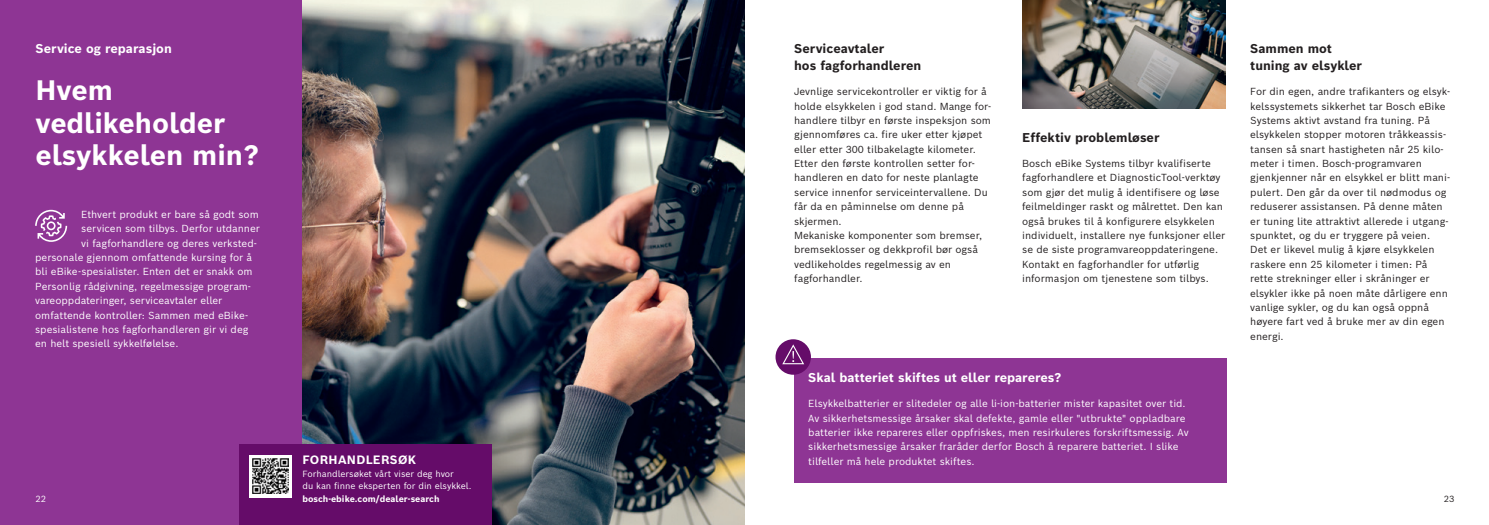
<style>
.page{position:relative;width:1489px;height:525px;background:#fff}
.page>*{position:absolute;margin:0;border:0;box-sizing:border-box;transform-origin:0 0}
.t1{font:700 27.5px/32.5px "Bosch Sans";color:#fff}
.t2{font:700 12.5px/17.5px "Bosch Sans";color:#231f20}
.t3{font:700 12.5px "Bosch Sans";color:#fff}
.t4{font:700 11.88px "Bosch Sans";letter-spacing:.025em;color:#fff}
.t5{font:10px/14.4px "Bosch Sans";color:#231f20}
.t6{font:10px/14.4px "Bosch Sans";color:#fff}
.t7{font:8.75px/11.2px "Bosch Sans";color:#fff}
.t8{font:700 8.75px "Bosch Sans";color:#fff}
.t9{font:8.75px "Bosch Sans";color:#231f20}
</style>
<div class="page">
<img style="left:301px;top:0;width:443px;height:524px">
<img style="left:1022px;top:0;width:203px;height:109px">
<div style="left:0;top:0;width:301px;height:524px;background:#8e3594"></div>
<div style="left:239px;top:444px;width:252px;height:80px;background:#650c69"></div>
<div style="left:794px;top:357px;width:432px;height:125px;background:#8e3594"></div>
<div style="left:775px;top:339px;width:36px;height:35px;background:#650c69;border-radius:50%"></div>
<svg style="left:782px;top:344px;width:22px;height:20px"></svg>
<div style="left:249px;top:454px;width:43px;height:43px;background:linear-gradient(to right,#fff,#fff)"></div>
<img style="left:253px;top:458px;width:35px;height:35px">
<svg style="left:35px;top:210px;width:32px;height:32px"></svg>
<p class="t3" style="left:35px;top:40px;width:138px">Service og reparasjon</p>
<p class="t2" style="left:794px;top:39px;width:129px">Serviceavtaler<br>hos fagforhandleren</p>
<p class="t5" style="left:794px;top:84px;width:198px">Jevnlige servicekontroller er viktig for å holde elsykkelen i god stand. Mange for&shy;handlere tilbyr en første inspeksjon som gjennomføres ca. fire uker etter kjøpet eller etter 300 tilbakelagte kilometer.<br>Etter den første kontrollen setter for&shy;handleren en dato for neste planlagte service innenfor serviceintervallene. Du får da en påminnelse om denne på skjermen.<br>Mekaniske komponenter som bremser, bremseklosser og dekkprofil bør også vedlikeholdes regelmessig av en fagforhandler.</p>
<h1 class="t1" style="left:35px;top:73px;width:225px">Hvem vedlikeholder elsykkelen min?</h1>
<p class="t6" style="left:81px;top:206px;width:179px">Ethvert produkt er bare så godt som</p>
<p class="t6" style="left:81px;top:221px;width:180px">servicen som tilbys. Derfor utdanner</p>
<p class="t6" style="left:81px;top:235px;width:176px">vi fagforhandlere og deres verksted-</p>
<p class="t6" style="left:35px;top:250px;width:218px">personale gjennom omfattende kursing for å</p>
<p class="t6" style="left:35px;top:264px;width:219px">bli eBike-spesialister. Enten det er snakk om</p>
<p class="t6" style="left:35px;top:278px;width:216px">Personlig rådgivning, regelmessige program-</p>
<p class="t6" style="left:35px;top:293px;width:189px">vareoppdateringer, serviceavtaler eller</p>
<p class="t6" style="left:35px;top:307px;width:215px">omfattende kontroller: Sammen med eBike-</p>
<p class="t6" style="left:35px;top:321px;width:215px">spesialistene hos fagforhandleren gir vi deg</p>
<p class="t6" style="left:35px;top:336px;width:145px">en helt spesiell sykkelfølelse.</p>
<p class="t2" style="left:1022px;top:128px;width:139px">Effektiv problemløser</p>
<p class="t5" style="left:1022px;top:156px;width:204px">Bosch eBike Systems tilbyr kvalifiserte fagforhandlere et DiagnosticTool-verktøy som gjør det mulig å identifisere og løse feilmeldinger raskt og målrettet. Den kan også brukes til å konfigurere elsykkelen individuelt, installere nye funksjoner eller se de siste programvareoppdateringene.<br>Kontakt en fagforhandler for utførlig informasjon om tjenestene som tilbys.</p>
<p class="t2" style="left:1250px;top:39px;width:113px">Sammen mot tuning av elsykler</p>
<p class="t5" style="left:1250px;top:84px;width:201px">For din egen, andre trafikanters og elsyk&shy;kelssystemets sikkerhet tar Bosch eBike Systems aktivt avstand fra tuning. På elsykkelen stopper motoren tråkkeassis&shy;tansen så snart hastigheten når 25 kilo&shy;meter i timen. Bosch-programvaren gjenkjenner når en elsykkel er blitt mani&shy;pulert. Den går da over til nødmodus og reduserer assistansen. På denne måten er tuning lite attraktivt allerede i utgang&shy;spunktet, og du er tryggere på veien.<br>Det er likevel mulig å kjøre elsykkelen raskere enn 25 kilometer i timen: På rette strekninger eller i skråninger er elsykler ikke på noen måte dårligere enn vanlige sykler, og du kan også oppnå høyere fart ved å bruke mer av din egen energi.</p>
<p class="t3" style="left:808px;top:369px;width:254px">Skal batteriet skiftes ut eller repareres?</p>
<p class="t6" style="left:808px;top:396px;width:382px">Elsykkelbatterier er slitedeler og alle li-ion-batterier mister kapasitet over tid.<br>Av sikkerhetsmessige årsaker skal defekte, gamle eller "utbrukte" oppladbare batterier ikke repareres eller oppfriskes, men resirkuleres forskriftsmessig. Av sikkerhetsmessige årsaker fraråder derfor Bosch å reparere batteriet. I slike tilfeller må hele produktet skiftes.</p>
<p class="t4" style="left:302px;top:452px;width:115px">FORHANDLERSØK</p>
<p class="t7" style="left:302px;top:468px;width:170px">Forhandlersøket vårt viser deg hvor<br>du kan finne eksperten for din elsykkel.</p>
<p class="t8" style="left:302px;top:492px;width:138px">bosch-ebike.com/dealer-search</p>
<p class="t7" style="left:35px;top:492px;width:12px">22</p>
<p class="t9" style="left:1443px;top:492px;width:12px">23</p>
</div>
